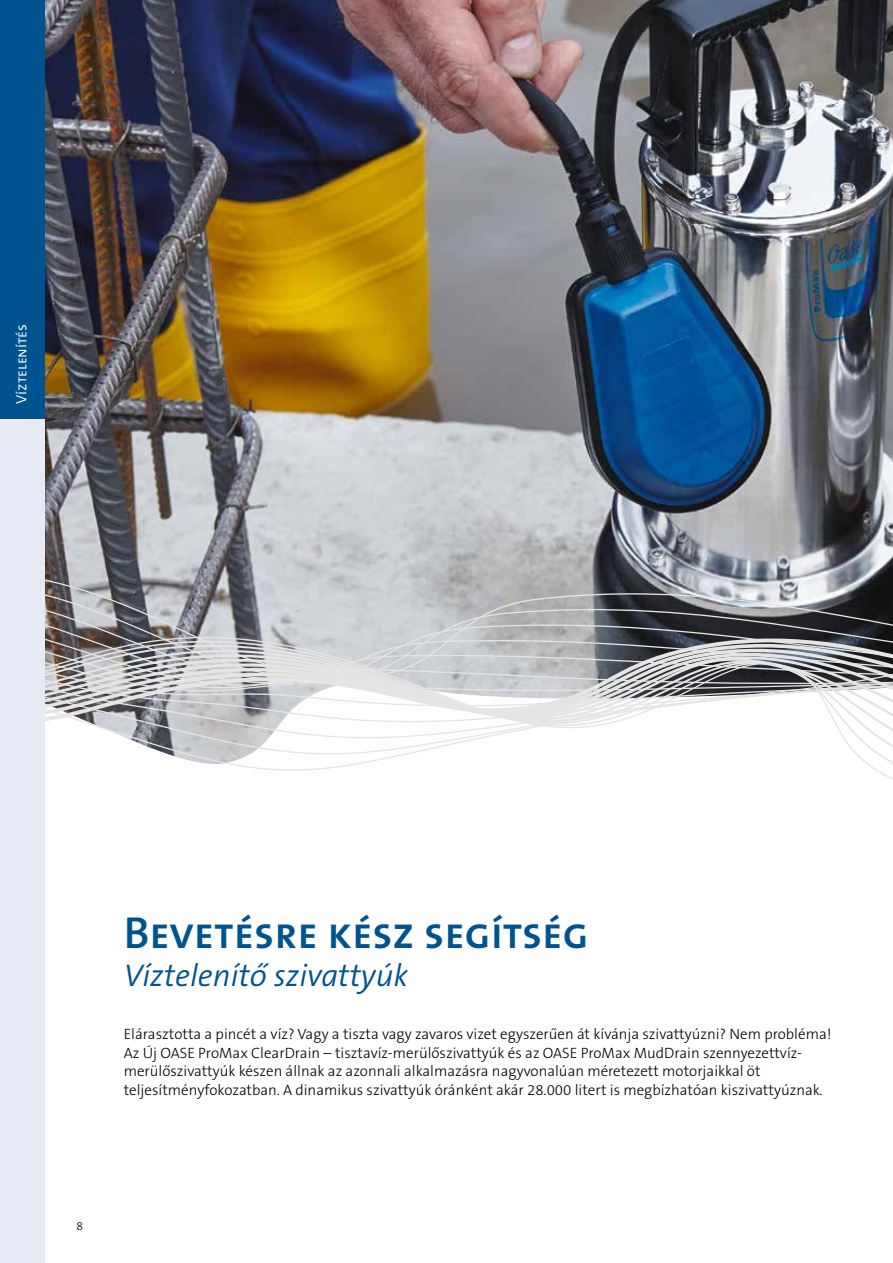
<style>
.page{position:relative;width:893px;height:1263px;background:#fff}
.page>*{position:absolute;margin:0;border:0;box-sizing:border-box;transform-origin:0 0}
.t1{font:45px "The Sans LP6 Se Bld";color:#00538e}
.t2{font:italic 300 31.5px "The Sans B Plus W4";color:#00538e}
.t3{font:300 15px/18.8px "The Sans B Plus W3";color:#000}
.t4{font:15px "The Sans LP4 Se Lig";color:#fff}
.t5{font:300 12px "The Sans B Plus W3";color:#000}
</style>
<div class="page">
<img style="left:45px;top:0;width:848px;height:500px">
<svg style="left:45px;top:500px;width:848px;height:280px"></svg>
<div style="left:0;top:0;width:45px;height:419px;background:#00538e"></div>
<div style="left:0;top:419px;width:45px;height:844px;background:#e6eaf4"></div>
<p class="t4" style="left:12px;top:404px;width:81px;rotate:-90deg">Víztelenítés</p>
<h1 class="t1" style="left:124px;top:903px;width:466px">Bevetésre kész segítség</h1>
<h2 class="t2" style="left:124px;top:957px;width:286px">Víztelenítő szivattyúk</h2>
<p class="t3" style="left:124px;top:1024px;width:709px">Elárasztotta a pincét a víz? Vagy a tiszta vagy zavaros vizet egyszerűen át kívánja szivattyúzni? Nem probléma!<br>Az Új OASE ProMax ClearDrain – tisztavíz-merülőszivattyúk és az OASE ProMax MudDrain szennyezettvíz&shy;merülőszivattyúk készen állnak az azonnali alkalmazásra nagyvonalúan méretezett motorjaikkal öt teljesítményfokozatban. A dinamikus szivattyúk óránként akár 28.000 litert is megbízhatóan kiszivattyúznak.</p>
<p class="t5" style="left:77px;top:1218px;width:8px">8</p>
</div>
